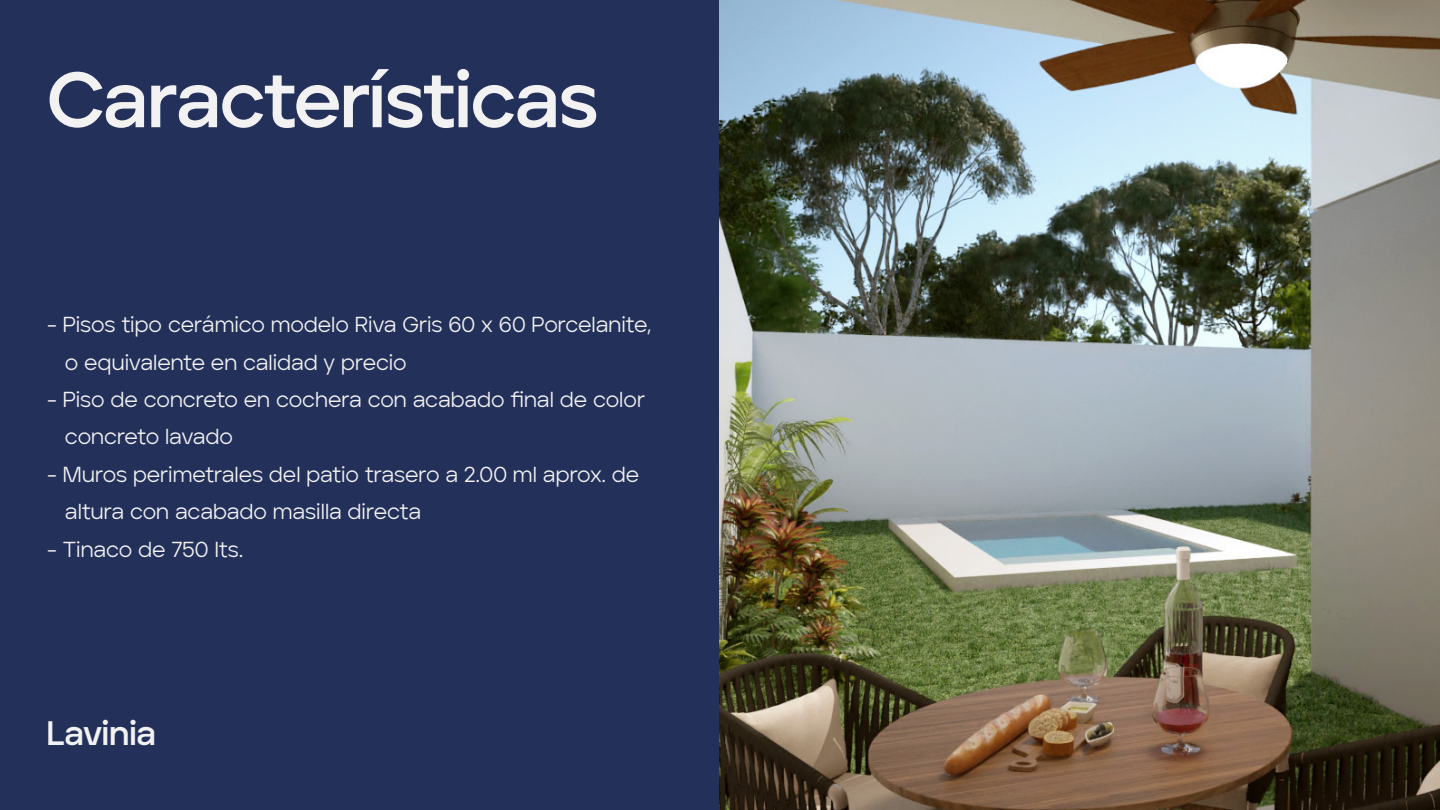
<style>
.page{position:relative;width:1440px;height:810px;background:#fff}
.page>*{position:absolute;margin:0;border:0;box-sizing:border-box;transform-origin:0 0}
.t1{font:700 78.38px "Aventa";letter-spacing:-.035em;color:#f2f2f2}
.t2{font:700 33.75px "Aventa";letter-spacing:-.025em;color:#f2f2f2}
.t3{font:21.6px/37.5px "Aventa";color:#f2f2f2}
</style>
<div class="page">
<div style="left:0;top:0;width:719px;height:810px;background:#233059"></div>
<img style="left:719px;top:0;width:721px;height:810px">
<h1 class="t1" style="left:47px;top:52px;width:553px">Características</h1>
<p class="t3" style="left:65px;top:305px;width:588px;text-indent:-18px">- Pisos tipo cerámico modelo Riva Gris 60 x 60 Porcelanite, o equivalente en calidad y precio</p>
<p class="t3" style="left:65px;top:380px;width:582px;text-indent:-18px">- Piso de concreto en cochera con acabado final de color concreto lavado</p>
<p class="t3" style="left:65px;top:455px;width:576px;text-indent:-18px">- Muros perimetrales del patio trasero a 2.00 ml aprox. de altura con acabado masilla directa</p>
<p class="t3" style="left:47px;top:530px;width:197px">- Tinaco de 750 Its.</p>
<h2 class="t2" style="left:47px;top:712px;width:111px">Lavinia</h2>
</div>
